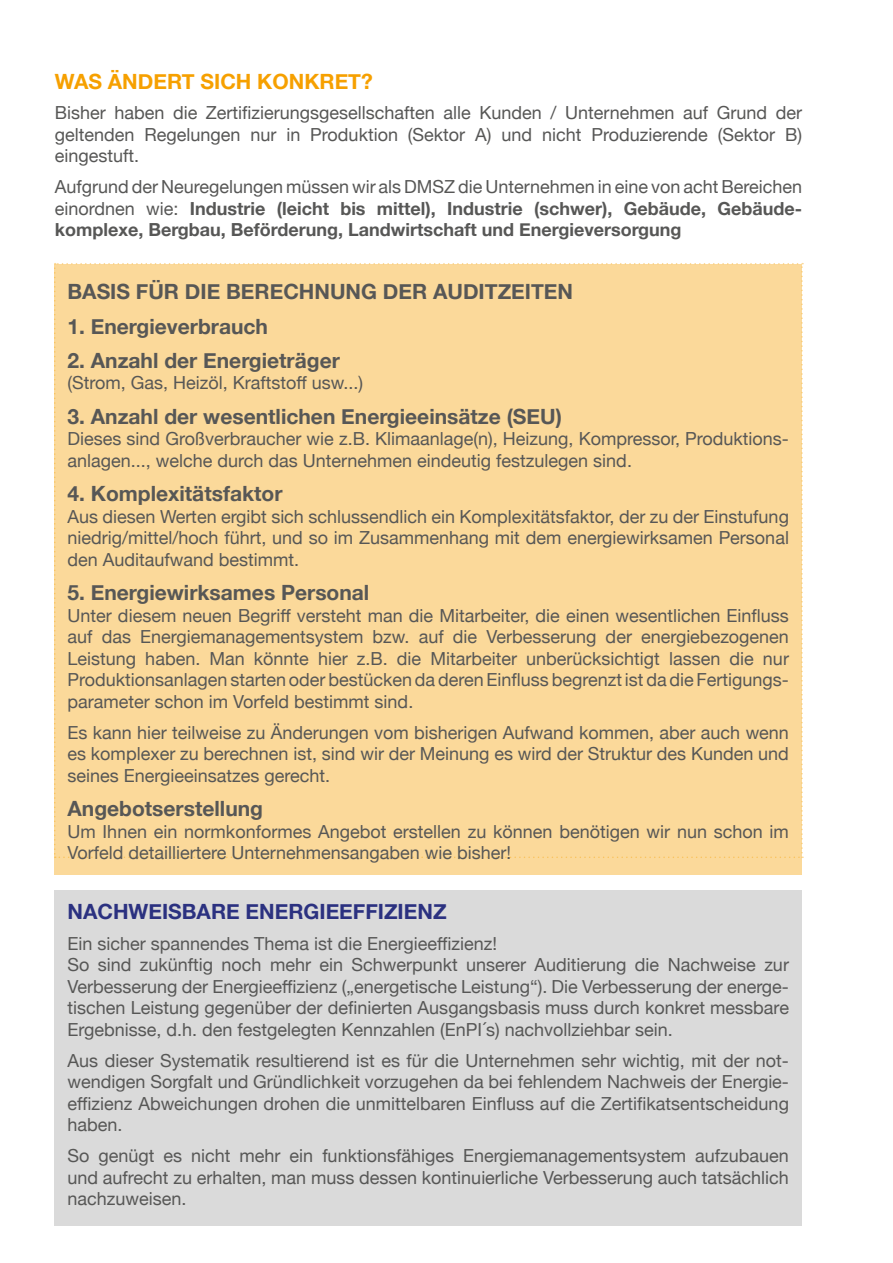
<style>
.page{position:relative;width:893px;height:1263px;background:#fff}
.page>*{position:absolute;margin:0;border:0;box-sizing:border-box;transform-origin:0 0}
.t1{font:700 21px "Helvetica Neue";color:#575756}
.t2{font:700 21px "Helvetica Neue";color:#2b3180}
.t3{font:700 21px "Helvetica Neue";color:#f6a000}
.t4{font:18px/21.6px "Helvetica Neue";color:#575756;text-align:justify}
.t5{font:700 18px/21.6px "Helvetica Neue";color:#575756;text-align:justify}
.s1{font-weight:400}
</style>
<div class="page">
<div style="left:55px;top:264px;width:747px;height:611px;background:#fbd99a"></div>
<div style="left:55px;top:890px;width:747px;height:335px;background:#dadada"></div>
<p class="t3" style="left:55px;top:65px;width:320px">WAS ÄNDERT SICH KONKRET?</p>
<p class="t4" style="left:55px;top:103px;width:749px">Bisher haben die Zertifizierungsgesellschaften alle Kunden / Unternehmen auf Grund der geltenden Regelungen nur in Produktion (Sektor A) und nicht Produzierende (Sektor B) eingestuft.</p>
<p class="t5" style="left:55px;top:176px;width:749px"><span class="s1">Aufgrund der Neuregelungen müssen wir als DMSZ die Unternehmen in eine von acht Bereichen einordnen wie:</span> Industrie (leicht bis mittel), Industrie (schwer), Gebäude, Gebäude&shy;komplexe, Bergbau, Beförderung, Landwirtschaft und Energieversorgung</p>
<p class="t1" style="left:68px;top:275px;width:507px">BASIS FÜR DIE BERECHNUNG DER AUDITZEITEN</p>
<p class="t1" style="left:68px;top:310px;width:202px">1. Energieverbrauch</p>
<p class="t1" style="left:68px;top:344px;width:274px">2. Anzahl der Energieträger</p>
<p class="t4" style="left:68px;top:373px;width:297px">(Strom, Gas, Heizöl, Kraftstoff usw...)</p>
<p class="t1" style="left:68px;top:400px;width:496px">3. Anzahl der wesentlichen Energieeinsätze (SEU)</p>
<p class="t4" style="left:68px;top:429px;width:723px">Dieses sind Großverbraucher wie z.B. Klimaanlage(n), Heizung, Kompressor, Produktions&shy;anlagen..., welche durch das Unternehmen eindeutig festzulegen sind.</p>
<p class="t1" style="left:68px;top:477px;width:216px">4. Komplexitätsfaktor</p>
<p class="t4" style="left:68px;top:506px;width:723px">Aus diesen Werten ergibt sich schlussendlich ein Komplexitätsfaktor, der zu der Einstufung niedrig/mittel/hoch führt, und so im Zusammenhang mit dem energiewirksamen Personal den Auditaufwand bestimmt.</p>
<p class="t1" style="left:68px;top:576px;width:303px">5. Energiewirksames Personal</p>
<p class="t4" style="left:68px;top:605px;width:723px">Unter diesem neuen Begriff versteht man die Mitarbeiter, die einen wesentlichen Einfluss auf das Energiemanagementsystem bzw. auf die Verbesserung der energiebezogenen Leistung haben. Man könnte hier z.B. die Mitarbeiter unberücksichtigt lassen die nur Produktionsanlagen starten oder bestücken da deren Einfluss begrenzt ist da die Fertigungs&shy;parameter schon im Vorfeld bestimmt sind.</p>
<p class="t4" style="left:68px;top:722px;width:723px">Es kann hier teilweise zu Änderungen vom bisherigen Aufwand kommen, aber auch wenn es komplexer zu berechnen ist, sind wir der Meinung es wird der Struktur des Kunden und seines Energieeinsatzes gerecht.</p>
<p class="t1" style="left:68px;top:792px;width:197px">Angebotserstellung</p>
<p class="t4" style="left:68px;top:821px;width:723px">Um Ihnen ein normkonformes Angebot erstellen zu können benötigen wir nun schon im<br>Vorfeld detailliertere Unternehmensangaben wie bisher!</p>
<p class="t2" style="left:68px;top:895px;width:381px">NACHWEISBARE ENERGIEEFFIZIENZ</p>
<p class="t4" style="left:68px;top:933px;width:723px;text-align:left">Ein sicher spannendes Thema ist die Energieeffizienz!<br>So sind zukünftig noch mehr ein Schwerpunkt unserer Auditierung die Nachweise zur Verbesserung der Energieeffizienz („energetische Leistung“). Die Verbesserung der energe&shy;tischen Leistung gegenüber der definierten Ausgangsbasis muss durch konkret messbare Ergebnisse, d.h. den festgelegten Kennzahlen (EnPI´s) nachvollziehbar sein.</p>
<p class="t4" style="left:68px;top:1050px;width:723px">Aus dieser Systematik resultierend ist es für die Unternehmen sehr wichtig, mit der not&shy;wendigen Sorgfalt und Gründlichkeit vorzugehen da bei fehlendem Nachweis der Energie&shy;effizienz Abweichungen drohen die unmittelbaren Einfluss auf die Zertifikatsentscheidung haben.</p>
<p class="t4" style="left:68px;top:1146px;width:723px">So genügt es nicht mehr ein funktionsfähiges Energiemanagementsystem aufzubauen und aufrecht zu erhalten, man muss dessen kontinuierliche Verbesserung auch tatsächlich nachzuweisen.</p>
</div>
